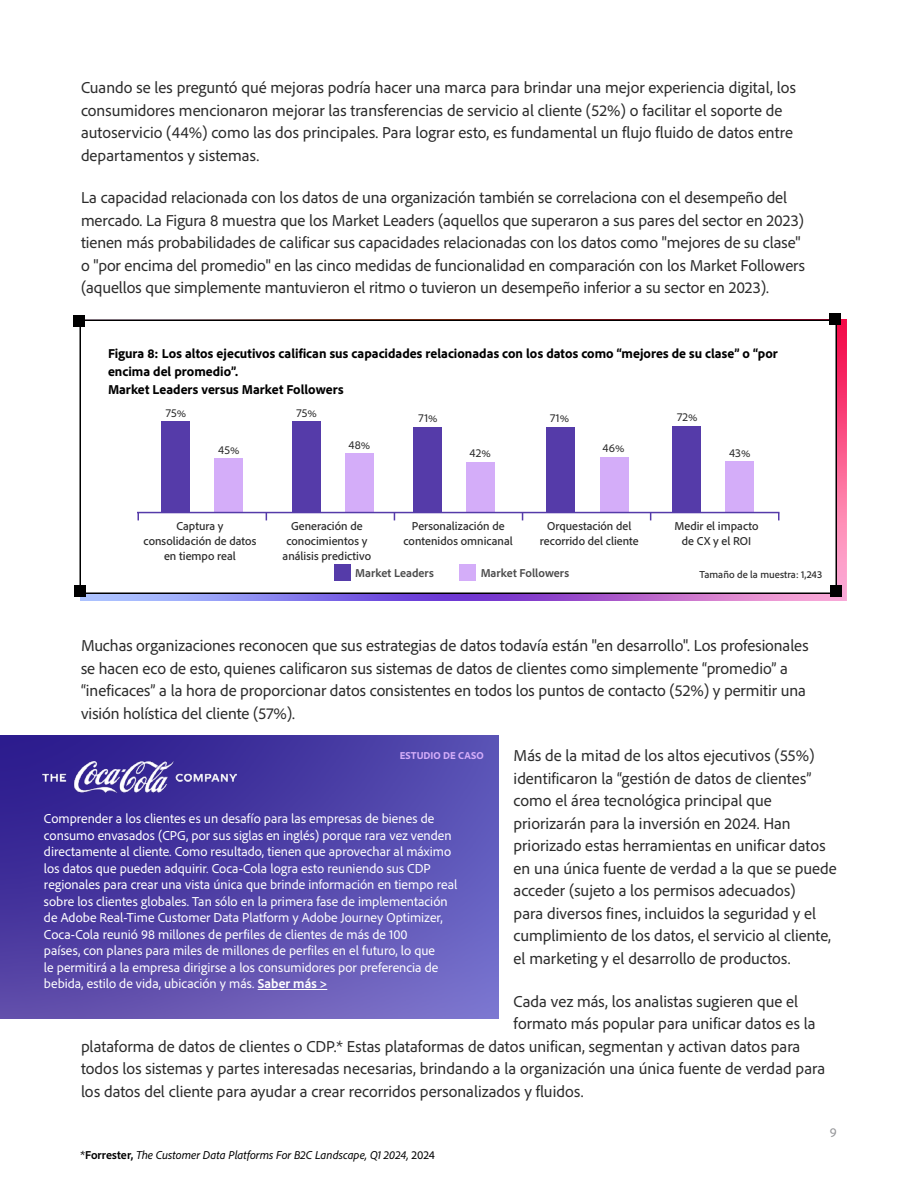
<style>
.page{position:relative;width:918px;height:1188px;background:#fff}
.page>*{position:absolute;margin:0;border:0;box-sizing:border-box;transform-origin:0 0}
.t1{font:16.5px/22.5px "Adobe Clean";color:#2c2c2c}
.t2{font:13.5px/16.5px "Adobe Clean";color:#fff}
.t3{font:800 13.5px/18px "Adobe Clean";color:#000}
.t4{font:13.5px "Adobe Clean";color:#949598}
.t5{font:500 12px/15px "Adobe Clean";color:#2c2c2c;text-align:center}
.t6{font:italic 12px "Adobe Clean";color:#000}
.t7{font:12px "Adobe Clean";letter-spacing:.03em;color:#2c2c2c}
.t8{font:700 12px "Adobe Clean";color:#4c4c4c}
.t9{font:500 10.5px "Adobe Clean";color:#2c2c2c}
.t10{font:800 10.5px "Adobe Clean";color:#d4adf9}
.s1{font-weight:700}
.s2{font-style:normal}
.s3{font-weight:700;font-style:normal}
</style>
<div class="page">
<img style="left:80px;top:320px;width:767px;height:281px">
<div style="left:80px;top:320px;width:756px;height:273px;background:#fff"></div>
<div style="left:80px;top:320px;width:757px;height:274px;border:2px solid #000"></div>
<div style="left:334px;top:564px;width:17px;height:17px;background:#553ba9"></div>
<div style="left:459px;top:564px;width:17px;height:17px;background:#d4adf9"></div>
<div style="left:74px;top:585px;width:12px;height:12px;background:#000"></div>
<div style="left:74px;top:315px;width:12px;height:12px;background:#000"></div>
<div style="left:830px;top:585px;width:12px;height:12px;background:#000"></div>
<div style="left:162px;top:422px;width:28px;height:90px;background:#553ba9"></div>
<div style="left:215px;top:459px;width:28px;height:53px;background:#d4adf9"></div>
<div style="left:466px;top:462px;width:29px;height:50px;background:#d4adf9"></div>
<div style="left:726px;top:461px;width:28px;height:51px;background:#d4adf9"></div>
<div style="left:345px;top:454px;width:28px;height:58px;background:#d4adf9"></div>
<div style="left:292px;top:422px;width:29px;height:90px;background:#553ba9"></div>
<div style="left:414px;top:427px;width:28px;height:85px;background:#553ba9"></div>
<div style="left:673px;top:426px;width:28px;height:86px;background:#553ba9"></div>
<div style="left:600px;top:457px;width:28px;height:55px;background:#d4adf9"></div>
<div style="left:546px;top:427px;width:28px;height:85px;background:#553ba9"></div>
<div style="left:830px;top:314px;width:12px;height:12px;background:#000"></div>
<hr style="left:137px;top:512px;width:642px;height:1px;background:#553ba9">
<svg style="left:137px;top:513px;width:2px;height:7px"></svg>
<svg style="left:778px;top:513px;width:2px;height:7px"></svg>
<img style="left:0;top:736px;width:499px;height:282px">
<hr style="left:258px;top:989px;width:69px;height:1px;background:#fff">
<img style="left:43px;top:761px;width:194px;height:32px">
<p class="t1" style="left:81px;top:76px;width:716px">Cuando se les preguntó qué mejoras podría hacer una marca para brindar una mejor experiencia digital, los consumidores mencionaron mejorar las transferencias de servicio al cliente (52%) o facilitar el soporte de autoservicio (44%) como las dos principales. Para lograr esto, es fundamental un flujo fluido de datos entre departamentos y sistemas.</p>
<p class="t1" style="left:81px;top:186px;width:726px">La capacidad relacionada con los datos de una organización también se correlaciona con el desempeño del mercado. La Figura 8 muestra que los Market Leaders (aquellos que superaron a sus pares del sector en 2023) tienen más probabilidades de calificar sus capacidades relacionadas con los datos como "mejores de su clase" o "por encima del promedio" en las cinco medidas de funcionalidad en comparación con los Market Followers (aquellos que simplemente mantuvieron el ritmo o tuvieron un desempeño inferior a su sector en 2023).</p>
<p class="t3" style="left:108px;top:344px;width:671px">Figura 8: Los altos ejecutivos califican sus capacidades relacionadas con los datos como “mejores de su clase” o “por encima del promedio”.<br>Market Leaders versus Market Followers</p>
<p class="t7" style="left:166px;top:406px;width:22px">75%</p>
<p class="t7" style="left:218px;top:442px;width:23px">45%</p>
<p class="t7" style="left:296px;top:405px;width:22px">75%</p>
<p class="t7" style="left:349px;top:437px;width:23px">48%</p>
<p class="t7" style="left:419px;top:411px;width:21px">71%</p>
<p class="t7" style="left:550px;top:411px;width:21px">71%</p>
<p class="t7" style="left:677px;top:410px;width:22px">72%</p>
<p class="t7" style="left:603px;top:440px;width:23px">46%</p>
<p class="t7" style="left:470px;top:445px;width:23px">42%</p>
<p class="t7" style="left:729px;top:445px;width:23px">43%</p>
<p class="t5" style="left:144px;top:518px;width:114px">Captura y consolidación de datos en tiempo real</p>
<p class="t5" style="left:283px;top:518px;width:90px">Generación de conocimientos y análisis predictivo</p>
<p class="t5" style="left:404px;top:518px;width:111px">Personalización de contenidos omnicanal</p>
<p class="t5" style="left:540px;top:518px;width:100px">Orquestación del recorrido del cliente</p>
<p class="t5" style="left:675px;top:518px;width:85px">Medir el impacto de CX y el ROI</p>
<p class="t8" style="left:355px;top:565px;width:80px">Market Leaders</p>
<p class="t8" style="left:481px;top:565px;width:90px">Market Followers</p>
<p class="t9" style="left:700px;top:567px;width:124px">Tamaño de la muestra: 1,243</p>
<p class="t1" style="left:81px;top:634px;width:729px">Muchas organizaciones reconocen que sus estrategias de datos todavía están "en desarrollo". Los profesionales se hacen eco de esto, quienes calificaron sus sistemas de datos de clientes como simplemente “promedio” a “ineficaces” a la hora de proporcionar datos consistentes en todos los puntos de contacto (52%) y permitir una visión holística del cliente (57%).</p>
<p class="t1" style="left:514px;top:744px;width:325px">Más de la mitad de los altos ejecutivos (55%) identificaron la “gestión de datos de clientes” como el área tecnológica principal que priorizarán para la inversión en 2024. Han priorizado estas herramientas en unificar datos en una única fuente de verdad a la que se puede acceder (sujeto a los permisos adecuados)<br>para diversos fines, incluidos la seguridad y el cumplimiento de los datos, el servicio al cliente, el marketing y el desarrollo de productos.</p>
<p class="t1" style="left:514px;top:989px;width:286px">Cada vez más, los analistas sugieren que el</p>
<p class="t1" style="left:514px;top:1012px;width:304px">formato más popular para unificar datos es la</p>
<p class="t1" style="left:81px;top:1034px;width:721px">plataforma de datos de clientes o CDP.* Estas plataformas de datos unifican, segmentan y activan datos para</p>
<p class="t1" style="left:81px;top:1057px;width:746px">todos los sistemas y partes interesadas necesarias, brindando a la organización una única fuente de verdad para</p>
<p class="t1" style="left:81px;top:1079px;width:504px">los datos del cliente para ayudar a crear recorridos personalizados y fluidos.</p>
<p class="t10" style="left:400px;top:748px;width:85px">ESTUDIO DE CASO</p>
<p class="t2" style="left:44px;top:810px;width:415px">Comprender a los clientes es un desafío para las empresas de bienes de consumo envasados (CPG, por sus siglas en inglés) porque rara vez venden directamente al cliente. Como resultado, tienen que aprovechar al máximo los datos que pueden adquirir. Coca-Cola logra esto reuniendo sus CDP regionales para crear una vista única que brinde información en tiempo real sobre los clientes globales. Tan sólo en la primera fase de implementación de Adobe Real-Time Customer Data Platform y Adobe Journey Optimizer, Coca-Cola reunió 98 millones de perfiles de clientes de más de 100<br>países, con planes para miles de millones de perfiles en el futuro, lo que<br>le permitirá a la empresa dirigirse a los consumidores por preferencia de bebida, estilo de vida, ubicación y más. <span class="s1">Saber más &gt;</span></p>
<p class="t6" style="left:80px;top:1147px;width:356px"><span class="s2">*</span><span class="s3">Forrester,</span> The Customer Data Platforms For B2C Landscape, Q1 2024, <span class="s2">2024</span></p>
<p class="t4" style="left:830px;top:1124px;width:9px">9</p>
</div>
